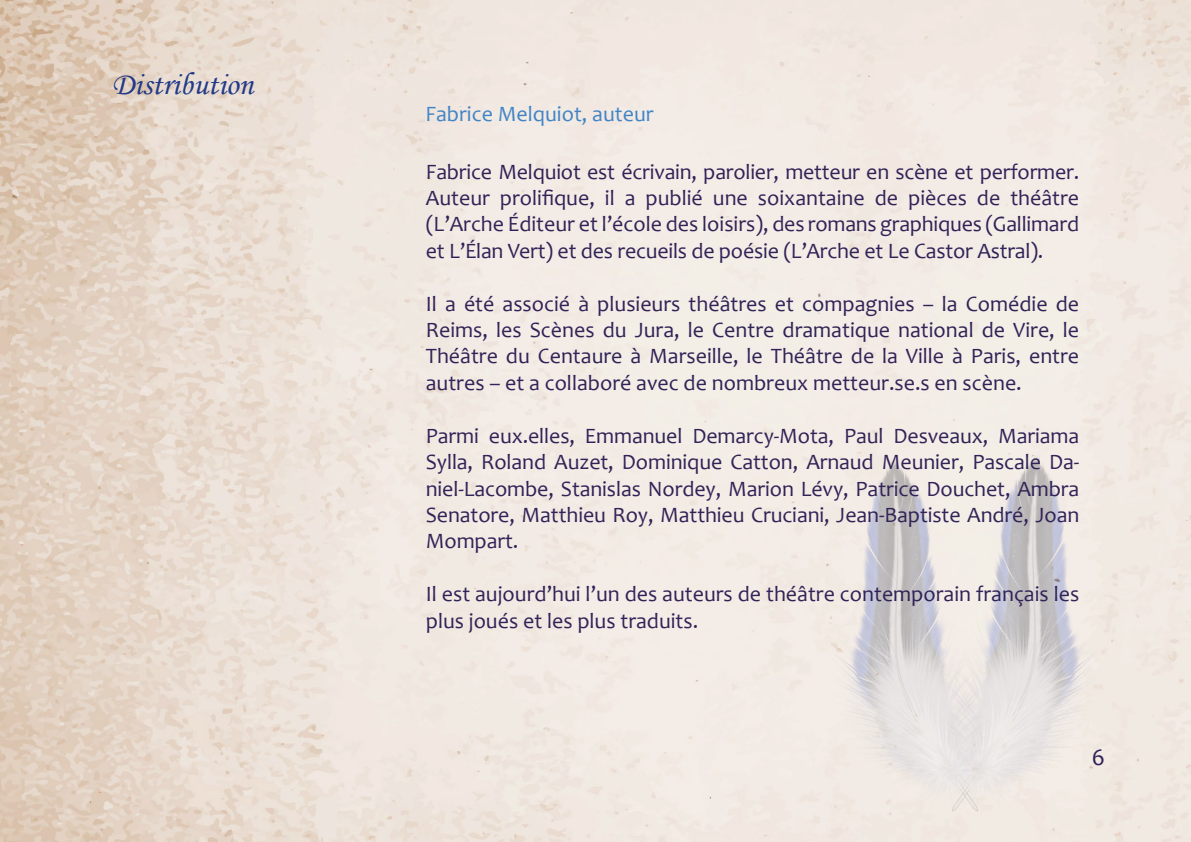
<style>
.page{position:relative;width:1191px;height:842px;background:#fff}
.page>*{position:absolute;margin:0;border:0;box-sizing:border-box;transform-origin:0 0}
.t1{font:32px "Monotype Corsiva";color:#233a89}
.t2{font:24px "Candara";color:#312357}
.t3{font:22px/26.4px "Candara";color:#312357;text-align:justify}
.t4{font:22px "Candara";color:#4185c6}
</style>
<div class="page">
<img style="left:0;top:0;width:1191px;height:842px">
<img style="left:924px;top:455px;width:195px;height:360px">
<img style="left:812px;top:459px;width:193px;height:356px">
<h1 class="t1" style="left:112px;top:65px;width:143px">Distribution</h1>
<p class="t4" style="left:425px;top:100px;width:230px">Fabrice Melquiot, auteur</p>
<p class="t3" style="left:426px;top:158px;width:655px">Fabrice Melquiot est écrivain, parolier, metteur en scène et performer.<br>Auteur prolifique, il a publié une soixantaine de pièces de théâtre (L’Arche Éditeur et l’école des loisirs), des romans graphiques (Gallimard et L’Élan Vert) et des recueils de poésie (L’Arche et Le Castor Astral).</p>
<p class="t3" style="left:426px;top:290px;width:655px">Il a été associé à plusieurs théâtres et compagnies – la Comédie de Reims, les Scènes du Jura, le Centre dramatique national de Vire, le Théâtre du Centaure à Marseille, le Théâtre de la Ville à Paris, entre autres – et a collaboré avec de nombreux metteur.se.s en scène.</p>
<p class="t3" style="left:426px;top:422px;width:655px">Parmi eux.elles, Emmanuel Demarcy-Mota, Paul Desveaux, Mariama Sylla, Roland Auzet, Dominique Catton, Arnaud Meunier, Pascale Da&shy;niel-Lacombe, Stanislas Nordey, Marion Lévy, Patrice Douchet, Ambra Senatore, Matthieu Roy, Matthieu Cruciani, Jean-Baptiste André, Joan Mompart.</p>
<p class="t3" style="left:426px;top:580px;width:655px">Il est aujourd’hui l’un des auteurs de théâtre contemporain français les plus joués et les plus traduits.</p>
<p class="t2" style="left:1092px;top:742px;width:15px">6</p>
</div>
